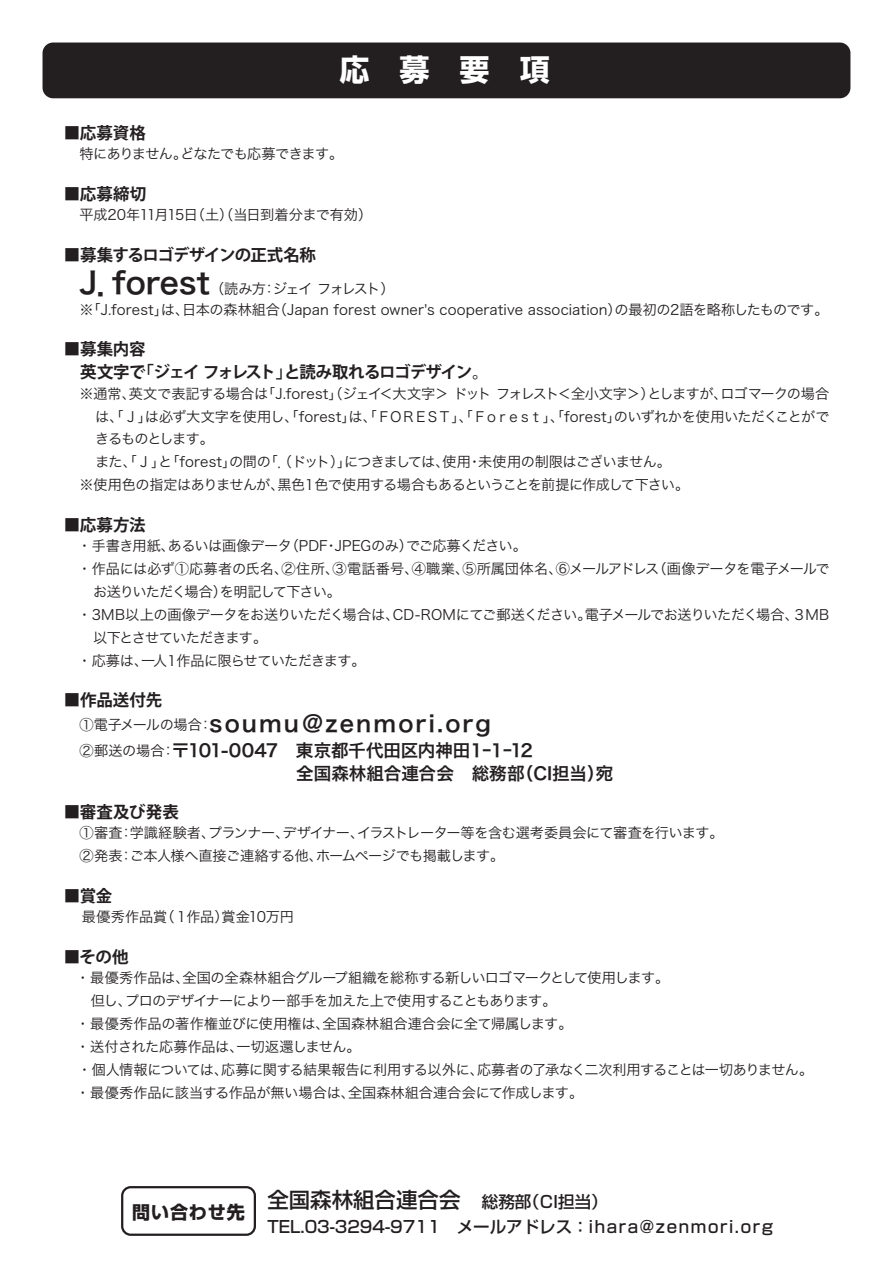
<style>
.page{position:relative;width:893px;height:1263px;background:#fff}
.page>*{position:absolute;margin:0;border:0;box-sizing:border-box;transform-origin:0 0}
.t1{font:700 30px "Shin Go Pro";color:#fff}
.t2{font:22.5px "Hira Kaku Pro W6";letter-spacing:.095em;color:#231f20}
.t3{font:500 21.45px "Shin Go Pro";color:#231f20}
.t4{font:700 18px "Shin Go Pro";letter-spacing:.05em;color:#231f20}
.t5{font:17.55px/23px "Hira Kaku Pro W6";letter-spacing:-.015em;color:#231f20}
.t6{font:500 16.5px "Shin Go Pro";color:#231f20}
.t7{font:700 16.5px "Koz Go Pro";letter-spacing:-.02em;color:#231f20}
.t8{font:700 16.5px/23px "Koz Go Pro";letter-spacing:-.06em;color:#231f20}
.t9{font:700 16.5px "Koz Go Pro";letter-spacing:-.055em;color:#231f20}
.t10{font:14.1px/23px "Hira Kaku Pro W3";letter-spacing:-.03em;color:#231f20}
.t11{font:14.1px/21.1px "Hira Kaku Pro W3";color:#231f20}
.t12{font:14.1px "Hira Kaku Pro W3";letter-spacing:-.055em;color:#231f20}
.t13{font:14.1px "Hira Kaku Pro W3";letter-spacing:-.01em;color:#231f20}
.t14{font:14.1px "Hira Kaku Pro W3";letter-spacing:-.05em;color:#231f20}
.t15{font:14.1px "Hira Kaku Pro W3";letter-spacing:-.07em;color:#231f20}
.t16{font:14.1px "Hira Kaku Pro W3";letter-spacing:-.06em;color:#231f20}
.t17{font:14.1px "Hira Kaku Pro W3";letter-spacing:-.085em;color:#231f20}
.s1{font-family:"Hira Kaku Pro W6";font-size:30px}
.s2{font-family:"Hira Kaku Pro W3";font-size:14.1px}
.s3{font-size:16.5px}
</style>
<div class="page">
<div style="left:43px;top:43px;width:807px;height:55px;background:#231f20"></div>
<svg style="left:121px;top:1186px;width:135px;height:49px"></svg>
<h1 class="t1" style="left:340px;top:46px;width:211px">応募要項</h1>
<p class="t7" style="left:64px;top:122px;width:84px">■応募資格</p>
<p class="t14" style="left:80px;top:142px;width:265px">特にありません。どなたでも応募できます。</p>
<p class="t7" style="left:64px;top:183px;width:84px">■応募締切</p>
<p class="t10" style="left:80px;top:203px;width:294px">平成20年11月15日（土）（当日到着分まで有効）</p>
<p class="t9" style="left:64px;top:244px;width:254px">■募集するロゴデザインの正式名称</p>
<p class="t11" style="left:80px;top:277px;width:751px"><span class="s1">J．forest</span>（読み方：ジェイ フォレスト）<br>※「J.forest」は、日本の森林組合（Japan forest owner's cooperative association）の最初の2語を略称したものです。</p>
<p class="t8" style="left:64px;top:339px;width:427px">■募集内容<br>　英文字で「ジェイ フォレスト」と読み取れるロゴデザイン。</p>
<p class="t10" style="left:80px;top:381px;width:751px">※通常、英文で表記する場合は「J.forest」（ジェイ＜大文字＞ ドット フォレスト＜全小文字＞）としますが、ロゴマークの場合</p>
<p class="t10" style="left:95px;top:404px;width:736px">は、「Ｊ」は必ず大文字を使用し、「forest」は、「ＦＯＲＥＳＴ」、「Ｆｏｒｅｓｔ」、「forest」のいずれかを使用いただくことがで</p>
<p class="t17" style="left:95px;top:427px;width:120px">きるものとします。</p>
<p class="t10" style="left:95px;top:450px;width:577px">また、「Ｊ」と「forest」の間の「．（ドット）」につきましては、使用・未使用の制限はございません。</p>
<p class="t12" style="left:80px;top:472px;width:611px">※使用色の指定はありませんが、黒色１色で使用する場合もあるということを前提に作成して下さい。</p>
<p class="t7" style="left:64px;top:514px;width:83px">■応募方法</p>
<p class="t10" style="left:77px;top:533px;width:451px">・手書き用紙、あるいは画像データ（PDF・JPEGのみ）でご応募ください。</p>
<p class="t13" style="left:77px;top:556px;width:754px">・作品には必ず①応募者の氏名、②住所、③電話番号、④職業、⑤所属団体名、⑥メールアドレス（画像データを電子メールで</p>
<p class="t15" style="left:93px;top:579px;width:249px">お送りいただく場合）を明記して下さい。</p>
<p class="t10" style="left:77px;top:602px;width:753px">・3MB以上の画像データをお送りいただく場合は、CD-ROMにてご郵送ください。電子メールでお送りいただく場合、３MB</p>
<p class="t16" style="left:93px;top:625px;width:176px">以下とさせていただきます。</p>
<p class="t12" style="left:77px;top:648px;width:290px">・応募は、一人１作品に限らせていただきます。</p>
<p class="t7" style="left:64px;top:690px;width:100px">■作品送付先</p>
<h2 class="t2" style="left:80px;top:703px;width:413px"><span class="s2">①電子メールの場合：</span>soumu@zenmori.org</h2>
<p class="t5" style="left:296px;top:738px;width:319px;text-indent:-217px"><span class="s2">②郵送の場合：</span>〒101-0047　東京都千代田区内神田１ｰ１ｰ12<br>全国森林組合連合会　総務部（CI担当）宛</p>
<p class="t7" style="left:64px;top:801px;width:117px">■審査及び発表</p>
<p class="t10" style="left:80px;top:820px;width:646px">①審査：学識経験者、プランナー、デザイナー、イラストレーター等を含む選考委員会にて審査を行います。<br>②発表：ご本人様へ直接ご連絡する他、ホームページでも掲載します。</p>
<p class="t7" style="left:64px;top:885px;width:50px">■賞金</p>
<p class="t10" style="left:82px;top:904px;width:214px">最優秀作品賞（１作品）賞金10万円</p>
<p class="t7" style="left:64px;top:946px;width:66px">■その他</p>
<p class="t10" style="left:76px;top:965px;width:595px">・最優秀作品は、全国の全森林組合グループ組織を総称する新しいロゴマークとして使用します。</p>
<p class="t10" style="left:91px;top:988px;width:467px">但し、プロのデザイナーにより一部手を加えた上で使用することもあります。</p>
<p class="t10" style="left:76px;top:1011px;width:498px">・最優秀作品の著作権並びに使用権は、全国森林組合連合会に全て帰属します。</p>
<p class="t10" style="left:76px;top:1034px;width:286px">・送付された応募作品は、一切返還しません。</p>
<p class="t10" style="left:77px;top:1057px;width:737px">・個人情報については、応募に関する結果報告に利用する以外に、応募者の了承なく二次利用することは一切ありません。</p>
<p class="t10" style="left:76px;top:1080px;width:509px">・最優秀作品に該当する作品が無い場合は、全国森林組合連合会にて作成します。</p>
<p class="t4" style="left:132px;top:1198px;width:114px">問い合わせ先</p>
<h3 class="t3" style="left:267px;top:1182px;width:342px">全国森林組合連合会　<span class="s3">総務部（CI担当）</span></h3>
<p class="t6" style="left:267px;top:1213px;width:507px">TEL.03-3294-9711　メールアドレス：ihara@zenmori.org</p>
</div>
